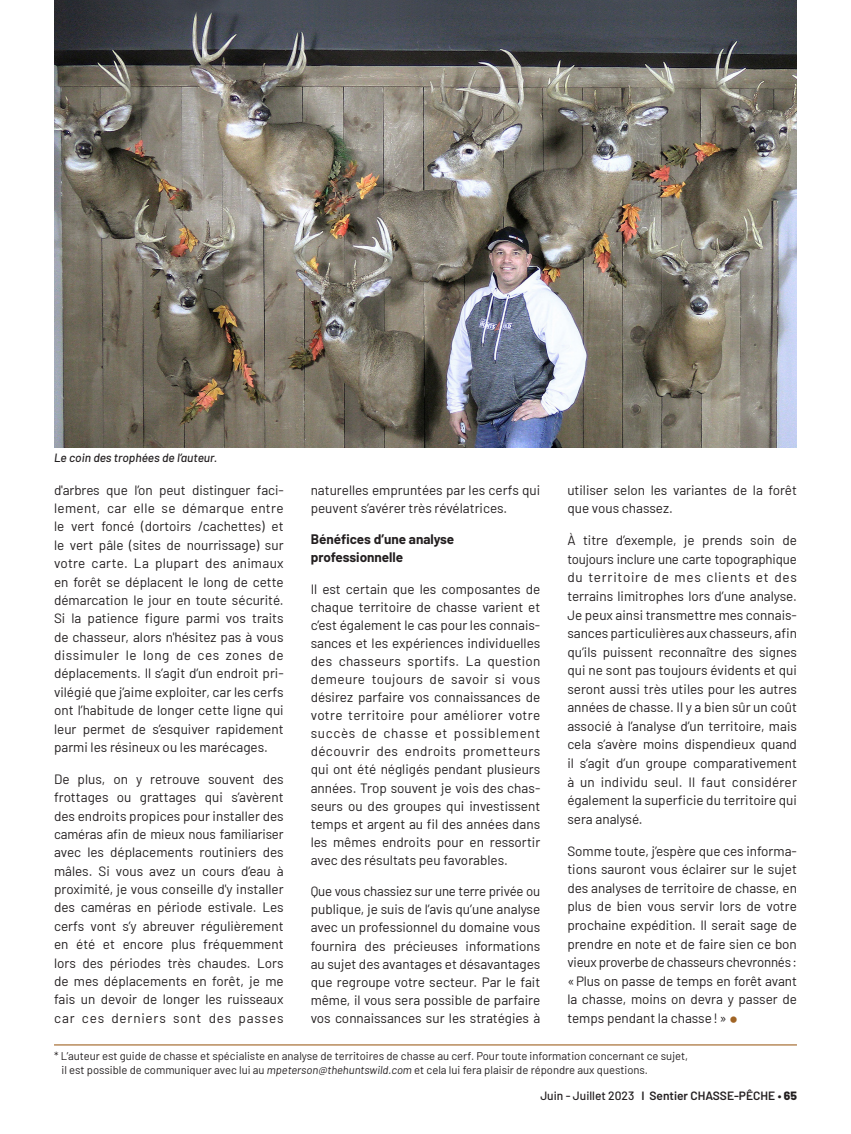
<style>
.page{position:relative;width:851px;height:1134px;background:#fff}
.page>*{position:absolute;margin:0;border:0;box-sizing:border-box;transform-origin:0 0}
.t1{font:13.5px/18.6px "Barlow";color:#231f20;text-align:justify}
.t2{font:700 13.5px/18px "Barlow";color:#231f20}
.t3{font:600 12px "Barlow";color:#231f20}
.t4{font:italic 500 12px "Barlow";color:#231f20}
.t5{font:11.25px/13.5px "Barlow";color:#231f20}
.s1{font-size:27px;color:#a06425}
.s2{font-style:italic}
.s3{font-weight:500}
.s4{font-weight:800}
</style>
<div class="page">
<img style="left:54px;top:0;width:742px;height:447px">
<hr style="left:54px;top:1044px;width:742px;height:1px;background:#a06425">
<p class="t4" style="left:54px;top:449px;width:165px">Le coin des trophées de l’auteur.</p>
<p class="t1" style="left:54px;top:480px;width:231px">d'arbres que l’on peut distinguer faci&shy;lement, car elle se démarque entre le vert foncé (dortoirs /cachettes) et le vert pâle (sites de nourrissage) sur votre carte. La plupart des animaux en forêt se déplacent le long de cette démarcation le jour en toute sécurité.<br>Si la patience figure parmi vos traits de chasseur, alors n'hésitez pas à vous dissimuler le long de ces zones de déplacements. Il s’agit d’un endroit pri&shy;vilégié que j’aime exploiter, car les cerfs ont l’habitude de longer cette ligne qui leur permet de s’esquiver rapidement parmi les résineux ou les marécages.</p>
<p class="t1" style="left:54px;top:769px;width:231px">De plus, on y retrouve souvent des frottages ou grattages qui s’avèrent des endroits propices pour installer des caméras afin de mieux nous familiariser avec les déplacements routiniers des mâles. Si vous avez un cours d’eau à proximité, je vous conseille d'y installer des caméras en période estivale. Les cerfs vont s’y abreuver régulièrement en été et encore plus fréquemment lors des périodes très chaudes. Lors de mes déplacements en forêt, je me fais un devoir de longer les ruisseaux car ces derniers sont des passes</p>
<p class="t1" style="left:310px;top:480px;width:231px;line-height:18px">naturelles empruntées par les cerfs qui peuvent s’avérer très révélatrices.</p>
<p class="t2" style="left:310px;top:529px;width:145px">Bénéfices d’une analyse professionnelle</p>
<p class="t1" style="left:310px;top:579px;width:231px;line-height:18px">Il est certain que les composantes de chaque territoire de chasse varient et c’est également le cas pour les connais&shy;sances et les expériences individuelles des chasseurs sportifs. La question demeure toujours de savoir si vous désirez parfaire vos connaissances de votre territoire pour améliorer votre succès de chasse et possiblement découvrir des endroits prometteurs qui ont été négligés pendant plusieurs années. Trop souvent je vois des chas&shy;seurs ou des groupes qui investissent temps et argent au fil des années dans les mêmes endroits pour en ressortir avec des résultats peu favorables.</p>
<p class="t1" style="left:310px;top:881px;width:231px;line-height:18px">Que vous chassiez sur une terre privée ou publique, je suis de l’avis qu’une analyse avec un professionnel du domaine vous fournira des précieuses informations au sujet des avantages et désavantages que regroupe votre secteur. Par le fait même, il vous sera possible de parfaire vos connaissances sur les stratégies à</p>
<p class="t1" style="left:567px;top:479px;width:231px">utiliser selon les variantes de la forêt que vous chassez.</p>
<p class="t1" style="left:567px;top:530px;width:231px">À titre d’exemple, je prends soin de toujours inclure une carte topographique du territoire de mes clients et des terrains limitrophes lors d’une analyse.<br>Je peux ainsi transmettre mes connais&shy;sances particulières aux chasseurs, afin qu’ils puissent reconnaître des signes qui ne sont pas toujours évidents et qui seront aussi très utiles pour les autres années de chasse. Il y a bien sûr un coût associé à l’analyse d’un territoire, mais cela s’avère moins dispendieux quand il s’agit d’un groupe comparativement à un individu seul. Il faut considérer également la superficie du territoire qui sera analysé.</p>
<p class="t1" style="left:567px;top:841px;width:231px">Somme toute, j’espère que ces informa&shy;tions sauront vous éclairer sur le sujet des analyses de territoire de chasse, en plus de bien vous servir lors de votre prochaine expédition. Il serait sage de prendre en note et de faire sien ce bon vieux proverbe de chasseurs chevronnés: «Plus on passe de temps en forêt avant la chasse, moins on devra y passer de temps pendant la chasse!» <span class="s1">•</span></p>
<p class="t5" style="left:62px;top:1048px;width:628px;text-indent:-8px">* L’auteur est guide de chasse et spécialiste en analyse de territoires de chasse au cerf. Pour toute information concernant ce sujet, il est possible de communiquer avec lui au <span class="s2">mpeterson@thehuntswild.com</span> et cela lui fera plaisir de répondre aux questions.</p>
<p class="t3" style="left:540px;top:1086px;width:258px"><span class="s3">Juin - Juillet 2023</span> I Sentier CHASSE-PÊCHE • <span class="s4">65</span></p>
</div>
